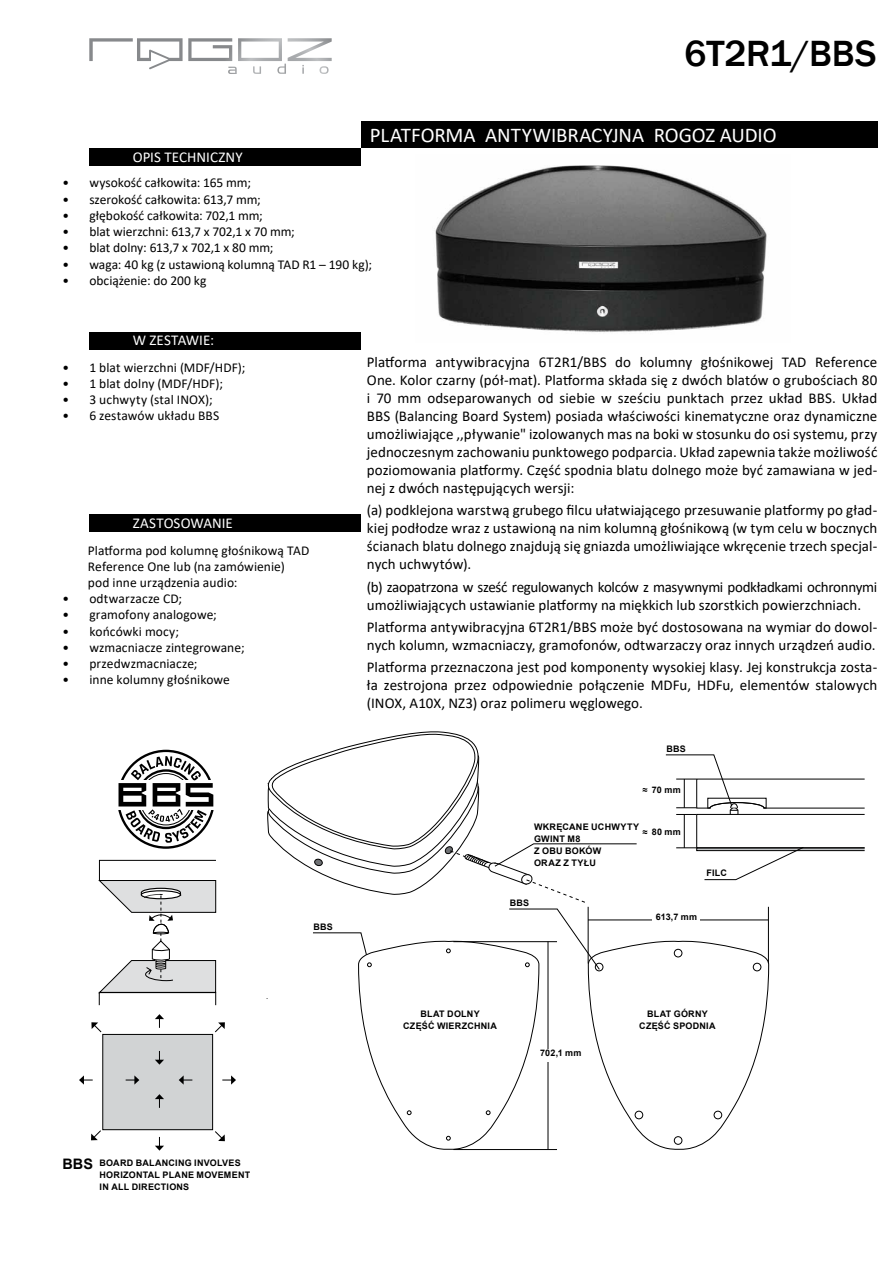
<style>
.page{position:relative;width:893px;height:1263px;background:#fff}
.page>*{position:absolute;margin:0;border:0;box-sizing:border-box;transform-origin:0 0}
.t1{font:500 37.5px "Franklin Gothic";color:#000}
.t2{font:21px "Calibri";letter-spacing:-.005em;color:#fff}
.t3{font:15px/18px "Calibri";color:#000;text-align:justify}
.t4{font:15px "Calibri";letter-spacing:.005em;color:#fff}
.t5{font:700 14.4px "Arial";color:#000}
.t6{font:13.5px/16.2px "Calibri";letter-spacing:.005em;color:#000}
.t7{font:700 9px/12px "Arial";letter-spacing:.025em;color:#000}
</style>
<div class="page">
<div style="left:361px;top:122px;width:516px;height:26px;background:#000"></div>
<svg style="left:89px;top:38px;width:243px;height:36px"></svg>
<div style="left:89px;top:148px;width:272px;height:17px;background:#000"></div>
<div style="left:89px;top:333px;width:272px;height:17px;background:#000"></div>
<div style="left:89px;top:515px;width:272px;height:17px;background:#000"></div>
<svg style="left:98px;top:859px;width:119px;height:146px"></svg>
<div style="left:103px;top:1034px;width:110px;height:96px;background:#d1d3d4"></div>
<div style="left:102px;top:1034px;width:111px;height:96px;border:1px solid #000"></div>
<svg style="left:222px;top:1075px;width:14px;height:9px"></svg>
<svg style="left:126px;top:1075px;width:13px;height:9px"></svg>
<svg style="left:79px;top:1075px;width:14px;height:9px"></svg>
<svg style="left:179px;top:1075px;width:13px;height:9px"></svg>
<svg style="left:155px;top:1014px;width:9px;height:14px"></svg>
<svg style="left:155px;top:1094px;width:9px;height:14px"></svg>
<svg style="left:155px;top:1137px;width:9px;height:13px"></svg>
<svg style="left:155px;top:1051px;width:9px;height:14px"></svg>
<svg style="left:215px;top:1131px;width:10px;height:10px"></svg>
<svg style="left:91px;top:1022px;width:11px;height:10px"></svg>
<svg style="left:215px;top:1022px;width:10px;height:10px"></svg>
<svg style="left:91px;top:1130px;width:10px;height:10px"></svg>
<svg style="left:118px;top:783px;width:96px;height:24px"></svg>
<svg style="left:119px;top:756px;width:94px;height:87px"></svg>
<img style="left:435px;top:165px;width:332px;height:167px">
<svg style="left:266px;top:731px;width:599px;height:419px"></svg>
<div style="left:595px;top:963px;width:8px;height:8px;border:1px solid #000;border-radius:50%"></div>
<div style="left:635px;top:1111px;width:8px;height:8px;border:1px solid #000;border-radius:50%"></div>
<div style="left:714px;top:1111px;width:8px;height:8px;border:1px solid #000;border-radius:50%"></div>
<div style="left:753px;top:963px;width:8px;height:8px;border:1px solid #000;border-radius:50%"></div>
<div style="left:674px;top:949px;width:8px;height:8px;border:1px solid #000;border-radius:50%"></div>
<hr style="left:768px;top:907px;width:1px;height:56px;background:#000">
<hr style="left:588px;top:907px;width:1px;height:56px;background:#000">
<hr style="left:588px;top:920px;width:180px;height:1px;background:#000">
<hr style="left:453px;top:1149px;width:104px;height:1px;background:#000">
<hr style="left:453px;top:941px;width:104px;height:1px;background:#000">
<hr style="left:548px;top:941px;width:1px;height:208px;background:#000">
<div style="left:652px;top:914px;width:48px;height:12px;background:#fff"></div>
<div style="left:537px;top:1049px;width:48px;height:13px;background:#fff"></div>
<h1 class="t1" style="left:684px;top:30px;width:194px">6T2R1/BBS</h1>
<p class="t4" style="left:133px;top:146px;width:111px">OPIS TECHNICZNY</p>
<h2 class="t2" style="left:370px;top:120px;width:408px">PLATFORMA ANTYWIBRACYJNA ROGOZ AUDIO</h2>
<p class="t6" style="left:62px;top:175px;width:190px">• wysokość całkowita: 165 mm;</p>
<p class="t6" style="left:62px;top:191px;width:200px">• szerokość całkowita: 613,7 mm;</p>
<p class="t6" style="left:62px;top:207px;width:202px">• głębokość całkowita: 702,1 mm;</p>
<p class="t6" style="left:62px;top:223px;width:234px">• blat wierzchni: 613,7 x 702,1 x 70 mm;</p>
<p class="t6" style="left:62px;top:239px;width:213px">• blat dolny: 613,7 x 702,1 x 80 mm;</p>
<p class="t6" style="left:62px;top:256px;width:311px">• waga: 40 kg (z ustawioną kolumną TAD R1 – 190 kg);</p>
<p class="t6" style="left:62px;top:272px;width:146px">• obciążenie: do 200 kg</p>
<p class="t4" style="left:133px;top:330px;width:83px">W ZESTAWIE:</p>
<p class="t6" style="left:62px;top:359px;width:185px">• 1 blat wierzchni (MDF/HDF);</p>
<p class="t6" style="left:62px;top:375px;width:162px">• 1 blat dolny (MDF/HDF);</p>
<p class="t6" style="left:62px;top:391px;width:152px">• 3 uchwyty (stal INOX);</p>
<p class="t6" style="left:62px;top:407px;width:159px">• 6 zestawów układu BBS</p>
<p class="t4" style="left:133px;top:512px;width:102px">ZASTOSOWANIE</p>
<p class="t6" style="left:88px;top:542px;width:223px">Platforma pod kolumnę głośnikową TAD<br>Reference One lub (na zamówienie) pod inne urządzenia audio:</p>
<p class="t6" style="left:62px;top:590px;width:121px">• odtwarzacze CD;</p>
<p class="t6" style="left:62px;top:606px;width:156px">• gramofony analogowe;</p>
<p class="t6" style="left:62px;top:623px;width:118px">• końcówki mocy;</p>
<p class="t6" style="left:62px;top:639px;width:184px">• wzmacniacze zintegrowane;</p>
<p class="t6" style="left:62px;top:655px;width:137px">• przedwzmacniacze;</p>
<p class="t6" style="left:62px;top:671px;width:169px">• inne kolumny głośnikowe</p>
<p class="t7" style="left:314px;top:921px;width:21px">BBS</p>
<p class="t3" style="left:367px;top:353px;width:512px">Platforma antywibracyjna 6T2R1/BBS do kolumny głośnikowej TAD Reference One. Kolor czarny (pół-mat). Platforma składa się z dwóch blatów o grubościach 80 i 70 mm odseparowanych od siebie w sześciu punktach przez układ BBS. Układ BBS (Balancing Board System) posiada właściwości kinematyczne oraz dynamiczne umożliwiające ,,pływanie" izolowanych mas na boki w stosunku do osi systemu, przy jednoczesnym zachowaniu punktowego podparcia. Układ zapewnia także możliwość poziomowania platformy. Część spodnia blatu dolnego może być zamawiana w jed&shy;nej z dwóch następujących wersji:</p>
<p class="t3" style="left:367px;top:501px;width:512px">(a) podklejona warstwą grubego filcu ułatwiającego przesuwanie platformy po gład&shy;kiej podłodze wraz z ustawioną na nim kolumną głośnikową (w tym celu w bocznych ścianach blatu dolnego znajdują się gniazda umożliwiające wkręcenie trzech specjal&shy;nych uchwytów).</p>
<p class="t3" style="left:367px;top:577px;width:512px">(b) zaopatrzona w sześć regulowanych kolców z masywnymi podkładkami ochronnymi umożliwiających ustawianie platformy na miękkich lub szorstkich powierzchniach.</p>
<p class="t3" style="left:367px;top:618px;width:512px">Platforma antywibracyjna 6T2R1/BBS może być dostosowana na wymiar do dowol&shy;nych kolumn, wzmacniaczy, gramofonów, odtwarzaczy oraz innych urządzeń audio.</p>
<p class="t3" style="left:367px;top:658px;width:512px">Platforma przeznaczona jest pod komponenty wysokiej klasy. Jej konstrukcja zosta&shy;ła zestrojona przez odpowiednie połączenie MDFu, HDFu, elementów stalowych (INOX, A10X, NZ3) oraz polimeru węglowego.</p>
<p class="t7" style="left:666px;top:743px;width:21px">BBS</p>
<p class="t7" style="left:534px;top:821px;width:107px">WKRĘCANE UCHWYTY<br>GWINT M8<br>Z OBU BOKÓW<br>ORAZ Z TYŁU</p>
<p class="t7" style="left:510px;top:897px;width:21px">BBS</p>
<p class="t7" style="left:652px;top:784px;width:30px">70 mm</p>
<p class="t7" style="left:652px;top:826px;width:31px">80 mm</p>
<p class="t7" style="left:706px;top:867px;width:22px">FILC</p>
<p class="t7" style="left:656px;top:911px;width:43px">613,7 mm</p>
<p class="t7" style="left:403px;top:1008px;width:95px;text-align:center">BLAT DOLNY<br>CZĘŚĆ WIERZCHNIA</p>
<p class="t7" style="left:639px;top:1008px;width:78px;text-align:center">BLAT GÓRNY<br>CZĘŚĆ SPODNIA</p>
<p class="t7" style="left:540px;top:1047px;width:43px">702,1 mm</p>
<p class="t5" style="left:62px;top:1154px;width:32px">BBS</p>
<p class="t7" style="left:100px;top:1157px;width:152px">BOARD BALANCING INVOLVES<br>HORIZONTAL PLANE MOVEMENT<br>IN ALL DIRECTIONS</p>
</div>
